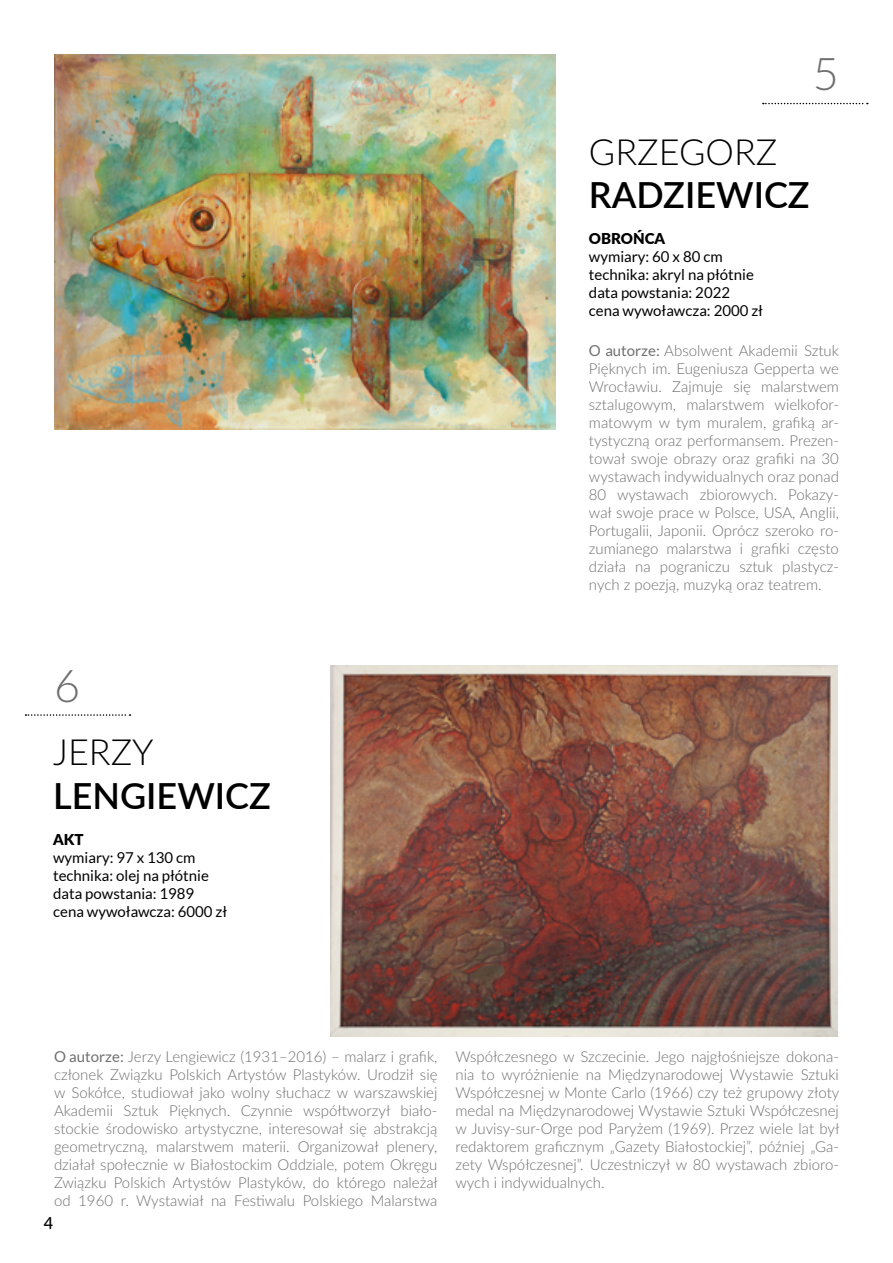
<style>
.page{position:relative;width:893px;height:1263px;background:#fff}
.page>*{position:absolute;margin:0;border:0;box-sizing:border-box;transform-origin:0 0}
.t1{font:300 45px "Lato";color:#706f6f}
.tytuł{font:600 36px/43.2px "Lato";color:#000}
.t2{font:18px "Acumin Pro";color:#000}
.t3{font:300 15px/18px "Lato";color:#706f6f;text-align:justify}
.t4{font:15px "Lato";color:#000}
.t5{font:900 15px "Lato";color:#000}
.s1{font-weight:300}
.s2{font-weight:400}
</style>
<div class="page">
<svg style="left:763px;top:103px;width:105px;height:1px"></svg>
<svg style="left:26px;top:714px;width:104px;height:2px"></svg>
<img style="left:54px;top:54px;width:501px;height:376px">
<img style="left:330px;top:665px;width:508px;height:372px">
<p class="t1" style="left:813px;top:43px;width:28px">5</p>
<p class="t1" style="left:54px;top:654px;width:28px">6</p>
<p class="tytuł" style="left:53px;top:729px;width:219px"><span class="s1">JERZY<br></span>LENGIEWICZ</p>
<p class="t5" style="left:53px;top:828px;width:32px">AKT</p>
<p class="t4" style="left:53px;top:849px;width:144px">wymiary: 97 x 130 cm</p>
<p class="t4" style="left:53px;top:867px;width:157px">technika: olej na płótnie</p>
<p class="t4" style="left:53px;top:885px;width:143px">data powstania: 1989</p>
<p class="t4" style="left:53px;top:903px;width:176px">cena wywoławcza: 6000 zł</p>
<p class="tytuł" style="left:589px;top:129px;width:222px"><span class="s1">GRZEGORZ<br></span>RADZIEWICZ</p>
<p class="t5" style="left:589px;top:227px;width:78px">OBROŃCA</p>
<p class="t4" style="left:589px;top:248px;width:135px">wymiary: 60 x 80 cm</p>
<p class="t4" style="left:589px;top:266px;width:166px">technika: akryl na płótnie</p>
<p class="t4" style="left:589px;top:284px;width:143px">data powstania: 2022</p>
<p class="t4" style="left:589px;top:302px;width:176px">cena wywoławcza: 2000 zł</p>
<p class="t3" style="left:589px;top:341px;width:252px"><span class="s2">O autorze:</span> Absolwent Akademii Sztuk Pięknych im. Eugeniusza Gepperta we Wrocławiu. Zajmuje się malarstwem sztalugowym, malarstwem wielkofor&shy;matowym w tym muralem, grafiką ar&shy;tystyczną oraz performansem. Prezen&shy;tował swoje obrazy oraz grafiki na 30 wystawach indywidualnych oraz ponad 80 wystawach zbiorowych. Pokazy&shy;wał swoje prace w Polsce, USA, Anglii, Portugalii, Japonii. Oprócz szeroko ro&shy;zumianego malarstwa i grafiki często działa na pograniczu sztuk plastycz&shy;nych z poezją, muzyką oraz teatrem.</p>
<p class="t3" style="left:54px;top:1047px;width:385px"><span class="s2">O autorze:</span> Jerzy Lengiewicz (1931–2016) – malarz i grafik, członek Związku Polskich Artystów Plastyków. Urodził się w Sokółce, studiował jako wolny słuchacz w warszawskiej Akademii Sztuk Pięknych. Czynnie współtworzył biało&shy;stockie środowisko artystyczne, interesował się abstrakcją geometryczną, malarstwem materii. Organizował plenery, działał społecznie w Białostockim Oddziale, potem Okręgu Związku Polskich Artystów Plastyków, do którego należał od 1960 r. Wystawiał na Festiwalu Polskiego Malarstwa</p>
<p class="t3" style="left:455px;top:1047px;width:385px">Współczesnego w Szczecinie. Jego najgłośniejsze dokona&shy;nia to wyróżnienie na Międzynarodowej Wystawie Sztuki Współczesnej w Monte Carlo (1966) czy też grupowy złoty medal na Międzynarodowej Wystawie Sztuki Współczesnej w Juvisy-sur-Orge pod Paryżem (1969). Przez wiele lat był redaktorem graficznym „Gazety Białostockiej”, później „Ga&shy;zety Współczesnej”. Uczestniczył w 80 wystawach zbioro&shy;wych i indywidualnych.</p>
<p class="t2" style="left:43px;top:1211px;width:11px">4</p>
</div>
